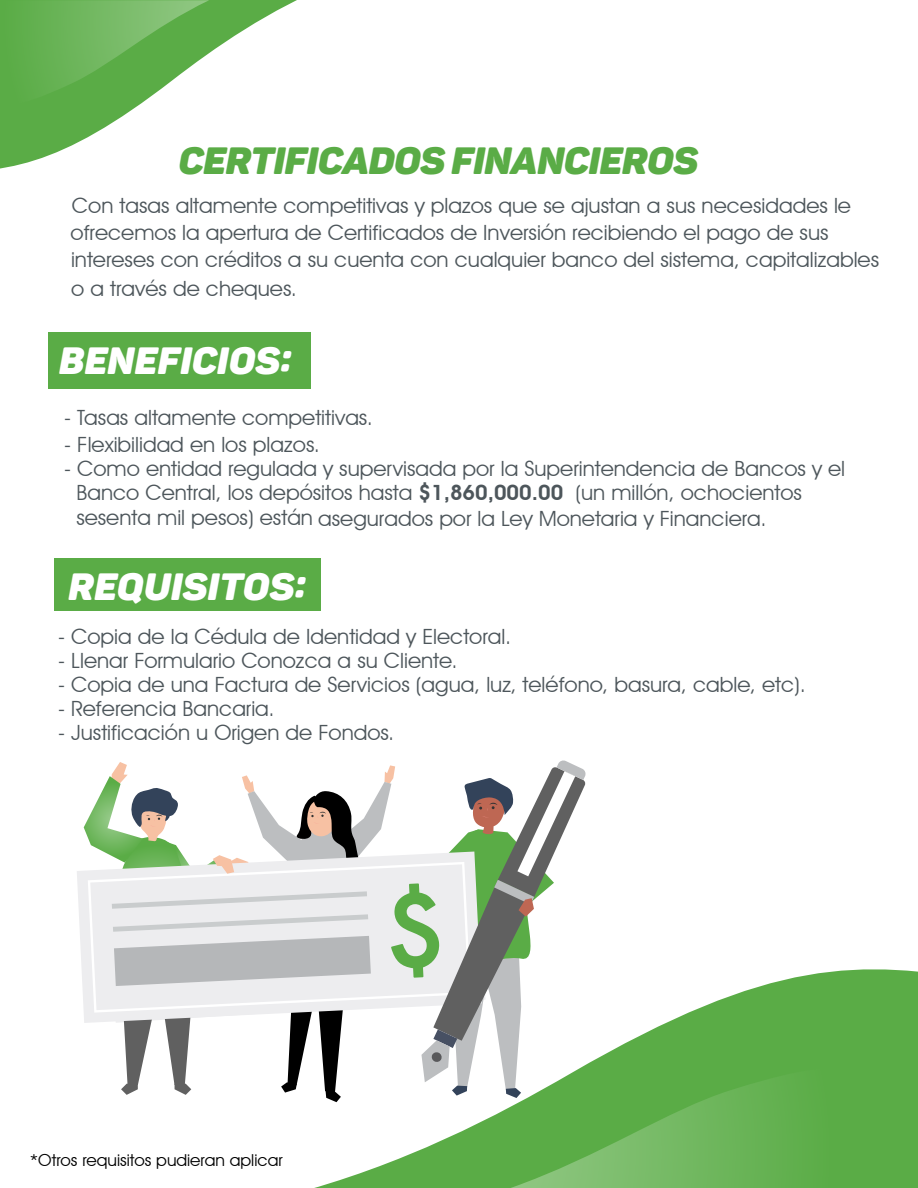
<style>
.page{position:relative;width:918px;height:1188px;background:#fff}
.page>*{position:absolute;margin:0;border:0;box-sizing:border-box;transform-origin:0 0}
.t1{font:italic 900 37.5px "Panton Demo";letter-spacing:-.015em;color:#5aac46}
.t2{font:italic 900 37.5px "Panton Demo";color:#fff}
.t3{font:21px/27.5px "Avant Garde IT Cby BT";color:#4d565b}
.t4{font:16.5px "Avant Garde IT Cby BT";color:#000}
.s1{font-weight:600}
</style>
<div class="page">
<div style="left:54px;top:558px;width:267px;height:53px;background:#5aac46"></div>
<div style="left:48px;top:332px;width:262px;height:57px;background:#5aac46"></div>
<svg style="left:314px;top:969px;width:604px;height:219px;fill:#5aac46"></svg>
<svg style="left:511px;top:1067px;width:407px;height:121px;background:#62b04f"></svg>
<svg style="left:0;top:0;width:297px;height:169px"></svg>
<svg style="left:0;top:0;width:209px;height:107px;background:#72b861"></svg>
<svg style="left:84px;top:760px;width:502px;height:342px"></svg>
<h1 class="t1" style="left:179px;top:136px;width:521px">CERTIFICADOS FINANCIEROS</h1>
<p class="t3" style="left:71px;top:192px;width:810px">Con tasas altamente competitivas y plazos que se ajustan a sus necesidades le ofrecemos la apertura de Certificados de Inversión recibiendo el pago de sus intereses con créditos a su cuenta con cualquier banco del sistema, capitalizables o a través de cheques.</p>
<h1 class="t2" style="left:59px;top:336px;width:234px">BENEFICIOS:</h1>
<p class="t3" style="left:64px;top:404px;width:310px">- Tasas altamente competitivas.</p>
<p class="t3" style="left:64px;top:431px;width:257px">- Flexibilidad en los plazos.</p>
<p class="t3" style="left:76px;top:456px;width:770px;line-height:24.8px;text-indent:-12px">- Como entidad regulada y supervisada por la Superintendencia de Bancos y el<br>Banco Central, los depósitos hasta <span class="s1">$1,860,000.00</span> (un millón, ochocientos sesenta mil pesos) están asegurados por la Ley Monetaria y Financiera.</p>
<h1 class="t2" style="left:69px;top:563px;width:239px">REQUISITOS:</h1>
<p class="t3" style="left:58px;top:623px;width:455px">- Copia de la Cédula de Identidad y Electoral.</p>
<p class="t3" style="left:58px;top:647px;width:401px">- Llenar Formulario Conozca a su Cliente.</p>
<p class="t3" style="left:58px;top:671px;width:749px">- Copia de una Factura de Servicios (agua, luz, teléfono, basura, cable, etc).</p>
<p class="t3" style="left:58px;top:695px;width:218px">- Referencia Bancaria.</p>
<p class="t3" style="left:58px;top:719px;width:338px">- Justificación u Origen de Fondos.</p>
<p class="t4" style="left:30px;top:1150px;width:254px">*Otros requisitos pudieran aplicar</p>
</div>
